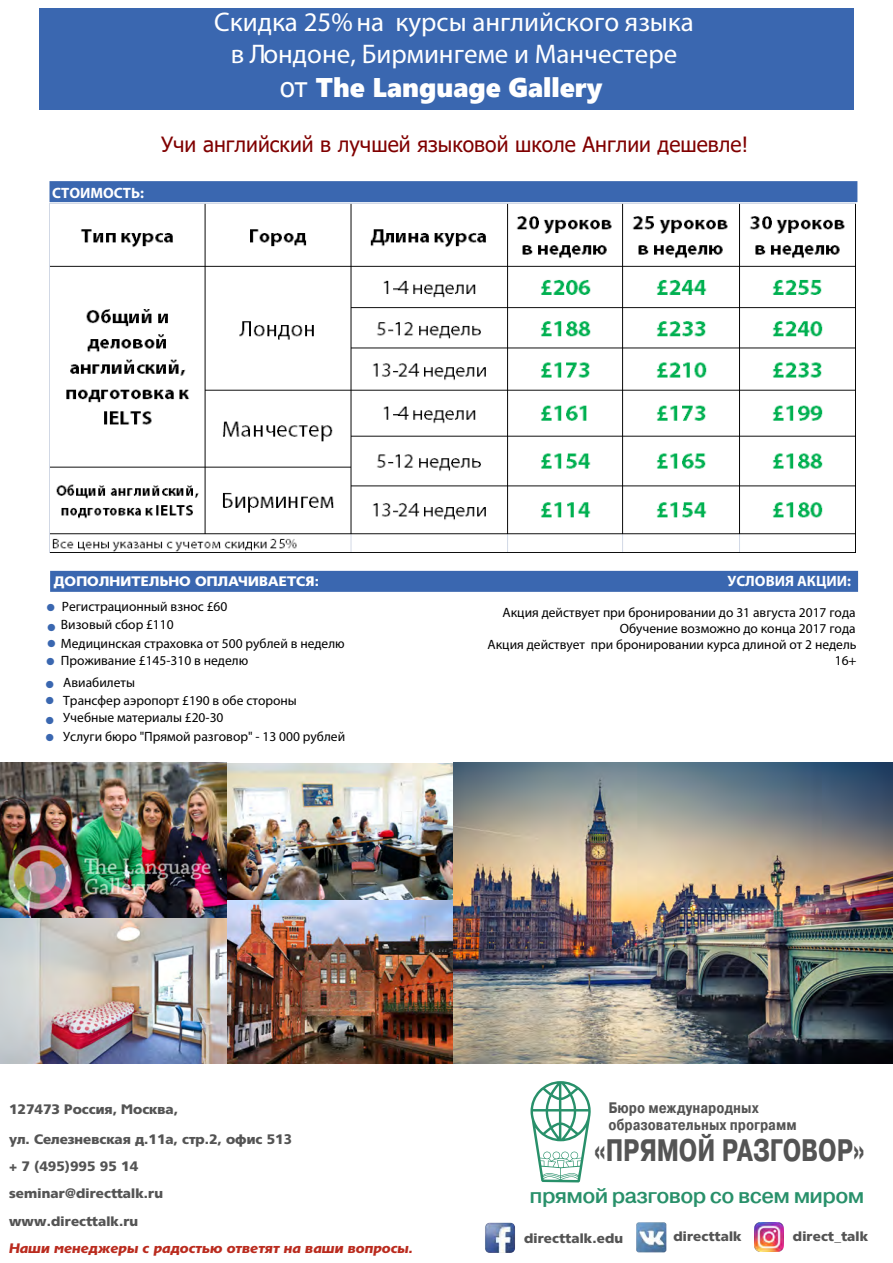
<style>
.page{position:relative;width:893px;height:1263px;background:#fff}
.page>*{position:absolute;margin:0;border:0;box-sizing:border-box;transform-origin:0 0}
.t1{font:700 31.05px "Pragmatica Cond";letter-spacing:-.03em;color:#545454;scale:.92 1}
.t2{font:27px/31.2px "Myriad Pro";color:#fff;text-align:center}
.t3{font:27px "Segoe UI Black";color:#fff}
.t4{font:500 21.3px "Pragmatica";letter-spacing:-.03em;color:#28906a}
.t5{font:21px "Tahoma";color:#800000}
.t6{font:700 15.15px/16.8px "Pragmatica Cond";color:#545454}
.t7{font:700 15px "Myriad Pro";color:#fff}
.t8{font:13.5px/17.9px "Myriad Pro";color:#000}
.t9{font:13.5px/27px "Tornado Black C";letter-spacing:.015em;color:#545454}
.t10{font:italic 13.5px "Tornado Black C";color:#ba2b1e}
.t11{font:13.5px "Tornado Black C";letter-spacing:.015em;color:#fff}
.t12{font:10.2px "Zapf Dingbats";color:#3a67b0}
.s1{font-family:"Tahoma"}
.s2{font-family:"Myriad Pro";font-weight:700;font-size:15px}
</style>
<div class="page">
<div style="left:39px;top:8px;width:815px;height:102px;background:#3a67b0"></div>
<div style="left:50px;top:181px;width:807px;height:21px;background:#3a67b0"></div>
<svg style="left:530px;top:1081px;width:61px;height:101px"></svg>
<img style="left:485px;top:1223px;width:30px;height:30px">
<img style="left:636px;top:1222px;width:30px;height:30px">
<div style="left:50px;top:571px;width:808px;height:21px;background:#3a67b0"></div>
<img style="left:226px;top:763px;width:227px;height:147px">
<img style="left:0;top:910px;width:233px;height:154px">
<img style="left:755px;top:1222px;width:29px;height:29px">
<img style="left:0;top:762px;width:226px;height:156px">
<img style="left:50px;top:203px;width:806px;height:350px">
<img style="left:227px;top:900px;width:226px;height:163px">
<img style="left:453px;top:763px;width:440px;height:300px">
<p class="t7" style="left:52px;top:183px;width:93px">СТОИМОСТЬ:</p>
<h2 class="t2" style="left:214px;top:6px;width:481px">Скидка 25% на курсы английского языка в Лондоне, Бирмингеме и Манчестере</h2>
<h2 class="t3" style="left:280px;top:68px;width:323px"><span class="s1">от</span> The Language Gallery</h2>
<h3 class="t5" style="left:161px;top:130px;width:589px">Учи английский в лучшей языковой школе Англии дешевле!</h3>
<p class="t11" style="left:54px;top:573px;width:266px">ДОПОЛНИТЕЛЬНО ОПЛАЧИВАЕТСЯ:</p>
<p class="t7" style="left:727px;top:571px;width:125px">УСЛОВИЯ АКЦИИ:</p>
<p class="t8" style="left:61px;top:598px;width:285px">Регистрационный взнос £60<br>Визовый сбор £110<br>Медицинская страховка от 500 рублей в неделю<br>Проживание £145-310 в неделю</p>
<p class="t8" style="left:63px;top:673px;width:283px">Авиабилеты<br>Трансфер аэропорт £190 в обе стороны<br>Учебные материалы £20-30<br>Услуги бюро "Прямой разговор" - 13 000 рублей</p>
<p class="t12" style="left:47px;top:603px;width:10px">●</p>
<p class="t8" style="left:488px;top:604px;width:371px;line-height:16px;text-align:right">Акция действует при бронировании до 31 августа 2017 года Обучение возможно до конца 2017 года<br>Акция действует при бронировании курса длиной от 2 недель 16+</p>
<p class="t12" style="left:48px;top:623px;width:10px">●</p>
<p class="t12" style="left:46px;top:679px;width:10px">●</p>
<p class="t12" style="left:46px;top:696px;width:10px">●</p>
<p class="t12" style="left:46px;top:716px;width:10px">●</p>
<p class="t12" style="left:46px;top:732px;width:10px">●</p>
<p class="t9" style="left:9px;top:1095px;width:285px;line-height:29.7px">127473 Россия, Москва,<br>ул. Селезневская д.11а, стр.2, офис 51<span class="s2">3</span></p>
<p class="t9" style="left:9px;top:1153px;width:156px">+ 7 (495)995 95 14 seminar@directtalk.ru www.directtalk.ru</p>
<p class="t10" style="left:9px;top:1240px;width:406px">Наши менеджеры с радостью ответят на ваши вопросы.</p>
<p class="t6" style="left:608px;top:1100px;width:190px">Бюро международных образовательных программ</p>
<h1 class="t1" style="left:594px;top:1131px;width:297px">«ПРЯМОЙ РАЗГОВОР»</h1>
<h3 class="t4" style="left:530px;top:1182px;width:336px">прямой разговор со всем миром</h3>
<p class="t9" style="left:524px;top:1225px;width:101px">directtalk.edu</p>
<p class="t9" style="left:673px;top:1223px;width:70px">directtalk</p>
<p class="t9" style="left:793px;top:1223px;width:77px">direct_talk</p>
</div>
